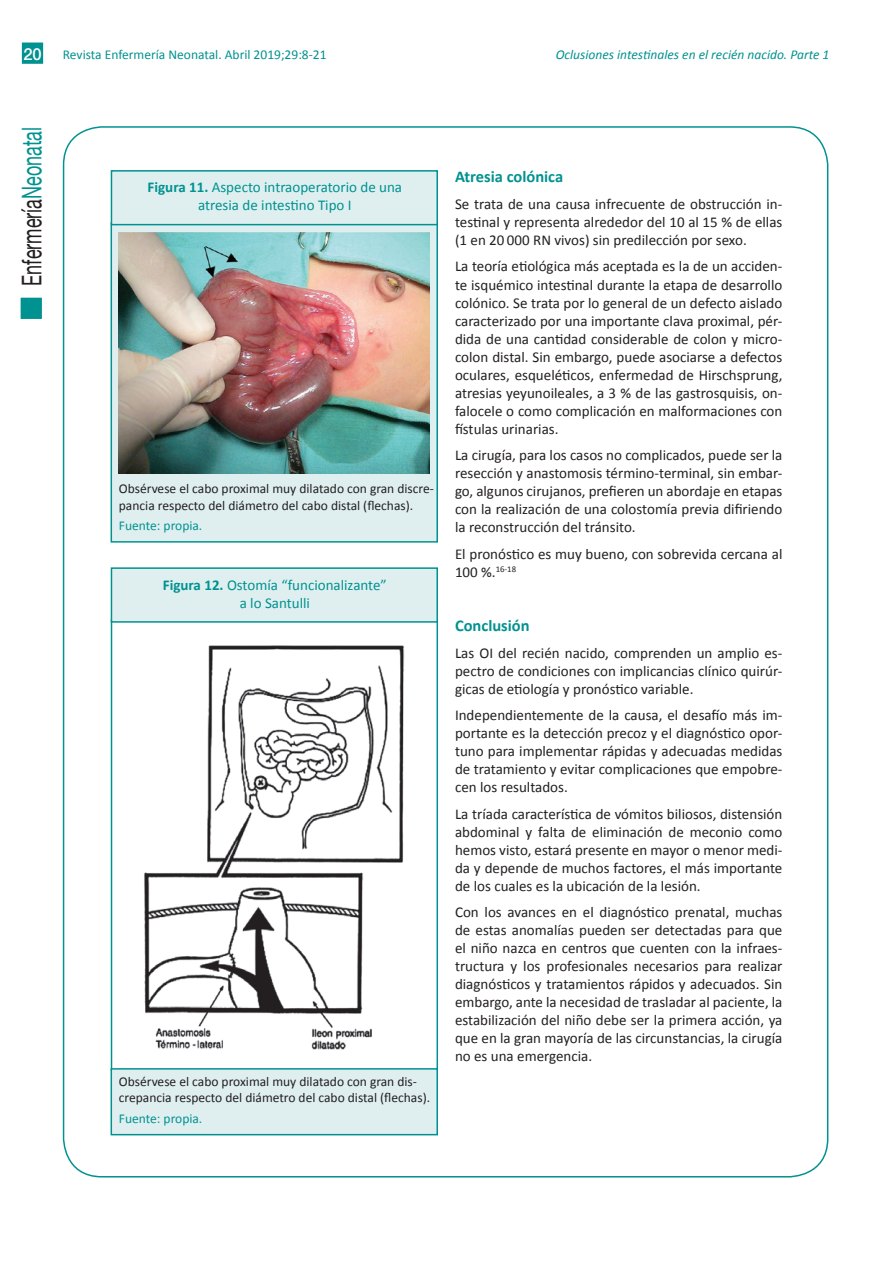
<style>
.page{position:relative;width:893px;height:1263px;background:#fff}
.page>*{position:absolute;margin:0;border:0;box-sizing:border-box;transform-origin:0 0}
.t1{font:27.15px "Helvetica Neue";color:#231f20;scale:.66 1}
.t2{font:700 16.5px "Calibri";color:#009290}
.t3{font:500 16.5px "Helvetica Neue";color:#fff}
.t4{font:15px/18px "Calibri";color:#231f20;text-align:justify}
.t5{font:15px/18px "Calibri";color:#009290;text-align:center}
.t6{font:13.5px/16.5px "Calibri";color:#231f20}
.t7{font:13.5px "Calibri";color:#009290}
.t8{font:italic 13.5px "Calibri";color:#009290}
.s1{color:#009290}
.s2{font-weight:700}
</style>
<div class="page">
<div style="left:21px;top:298px;width:21px;height:21px;background:#009290;border:2px solid #009290"></div>
<div style="left:22px;top:43px;width:21px;height:21px;background:#009290"></div>
<div style="left:111px;top:222px;width:327px;height:321px;background:#dfeff0;border:2px solid #009290"></div>
<img style="left:119px;top:233px;width:311px;height:241px">
<img style="left:144px;top:645px;width:261px;height:405px">
<div style="left:111px;top:170px;width:327px;height:55px;background:#dfeff0;border:2px solid #009290"></div>
<div style="left:111px;top:1068px;width:327px;height:67px;background:#dfeff0;border:2px solid #009290"></div>
<div style="left:111px;top:567px;width:327px;height:56px;background:#dfeff0;border:2px solid #009290"></div>
<p class="t3" style="left:23px;top:44px;width:20px">20</p>
<p class="t7" style="left:63px;top:46px;width:265px">Revista Enfermería Neonatal. Abril 2019;29:8-21</p>
<p class="t8" style="left:556px;top:46px;width:275px">Oclusiones intestinales en el recién nacido. Parte 1</p>
<h1 class="t1" style="left:16px;top:286px;width:242px;rotate:-90deg">Enfermería<span class="s1">Neonatal</span></h1>
<p class="t5" style="left:148px;top:178px;width:256px"><span class="s2">Figura 11.</span> Aspecto intraoperatorio de una atresia de intestino Tipo I</p>
<p class="t6" style="left:119px;top:480px;width:317px">Obsérvese el cabo proximal muy dilatado con gran discre&shy;pancia respecto del diámetro del cabo distal (flechas).</p>
<p class="t7" style="left:119px;top:517px;width:85px">Fuente: propia.</p>
<p class="t5" style="left:163px;top:575px;width:226px"><span class="s2">Figura 12.</span> Ostomía “funcionalizante” a lo Santulli</p>
<p class="t6" style="left:119px;top:1072px;width:313px">Obsérvese el cabo proximal muy dilatado con gran dis&shy;crepancia respecto del diámetro del cabo distal (flechas).</p>
<p class="t7" style="left:119px;top:1110px;width:85px">Fuente: propia.</p>
<p class="t2" style="left:455px;top:167px;width:110px">Atresia colónica</p>
<p class="t4" style="left:455px;top:194px;width:329px">Se trata de una causa infrecuente de obstrucción in&shy;testinal y representa alrededor del 10 al 15 % de ellas (1 en 20 000 RN vivos) sin predilección por sexo.</p>
<p class="t4" style="left:455px;top:257px;width:329px">La teoría etiológica más aceptada es la de un acciden&shy;te isquémico intestinal durante la etapa de desarrollo colónico. Se trata por lo general de un defecto aislado caracterizado por una importante clava proximal, pér&shy;dida de una cantidad considerable de colon y micro&shy;colon distal. Sin embargo, puede asociarse a defectos oculares, esqueléticos, enfermedad de Hirschsprung, atresias yeyunoileales, a 3 % de las gastrosquisis, on&shy;falocele o como complicación en malformaciones con fístulas urinarias.</p>
<p class="t4" style="left:455px;top:445px;width:329px">La cirugía, para los casos no complicados, puede ser la resección y anastomosis término-terminal, sin embar&shy;go, algunos cirujanos, prefieren un abordaje en etapas con la realización de una colostomía previa difiriendo la reconstrucción del tránsito.</p>
<p class="t4" style="left:455px;top:544px;width:329px">El pronóstico es muy bueno, con sobrevida cercana al<br>100 %.<sup>16-18</sup></p>
<p class="t2" style="left:455px;top:615px;width:76px">Conclusión</p>
<p class="t4" style="left:455px;top:643px;width:329px">Las OI del recién nacido, comprenden un amplio es&shy;pectro de condiciones con implicancias clínico quirúr&shy;gicas de etiología y pronóstico variable.</p>
<p class="t4" style="left:455px;top:705px;width:329px">Independientemente de la causa, el desafío más im&shy;portante es la detección precoz y el diagnóstico opor&shy;tuno para implementar rápidas y adecuadas medidas de tratamiento y evitar complicaciones que empobre&shy;cen los resultados.</p>
<p class="t4" style="left:455px;top:804px;width:329px">La tríada característica de vómitos biliosos, distensión abdominal y falta de eliminación de meconio como hemos visto, estará presente en mayor o menor medi&shy;da y depende de muchos factores, el más importante de los cuales es la ubicación de la lesión.</p>
<p class="t4" style="left:455px;top:902px;width:329px">Con los avances en el diagnóstico prenatal, muchas de estas anomalías pueden ser detectadas para que el niño nazca en centros que cuenten con la infraes&shy;tructura y los profesionales necesarios para realizar diagnósticos y tratamientos rápidos y adecuados. Sin embargo, ante la necesidad de trasladar al paciente, la estabilización del niño debe ser la primera acción, ya que en la gran mayoría de las circunstancias, la cirugía no es una emergencia.</p>
</div>
